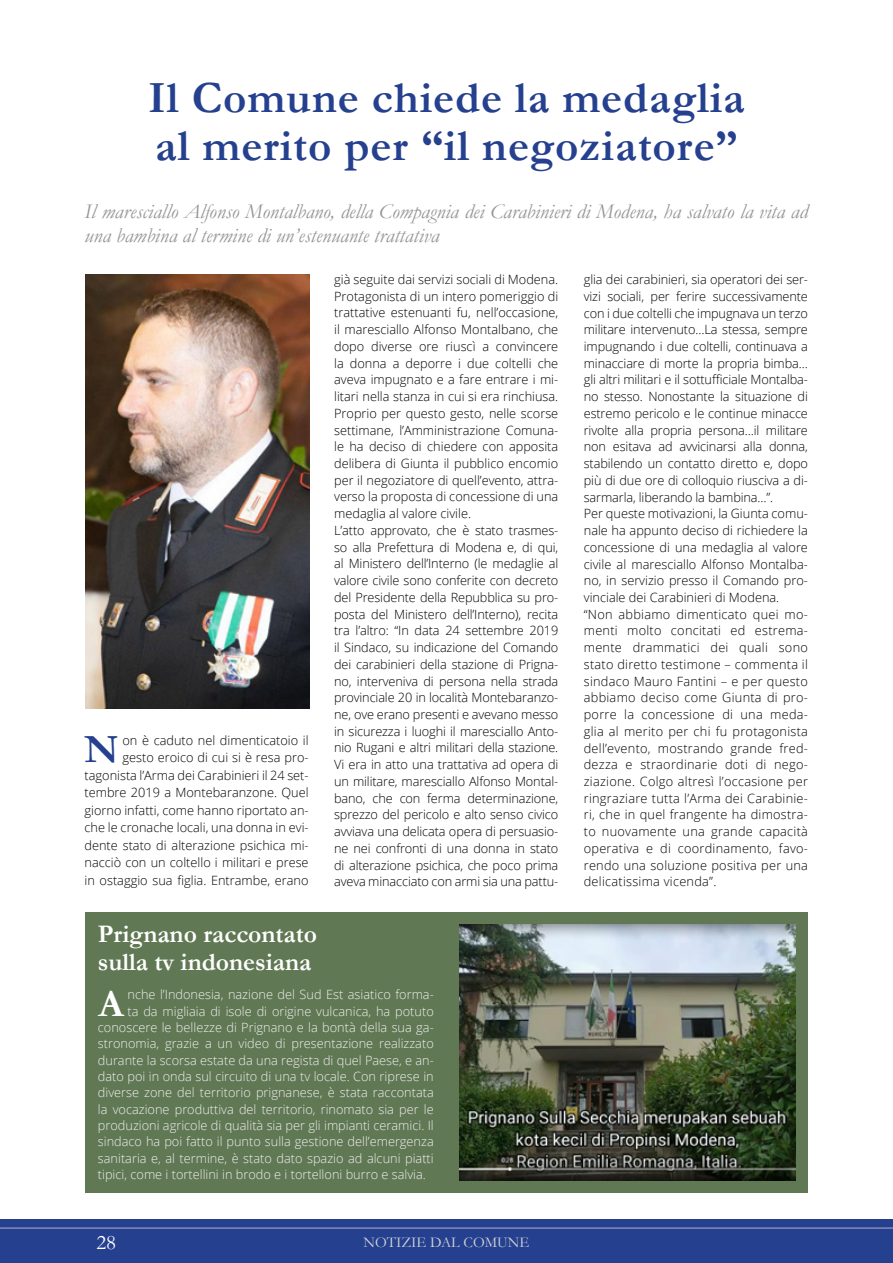
<style>
.page{position:relative;width:893px;height:1263px;background:#fff}
.page>*{position:absolute;margin:0;border:0;box-sizing:border-box;transform-origin:0 0}
.t1{font:700 45px/48px "Garamond";letter-spacing:.02em;color:#25408f}
.t2{font:700 40.35px "Garamond";color:#25408f}
.t3{font:700 38.4px "Garamond";color:#fff}
.t4{font:700 25.5px/28.5px "Garamond";color:#fff}
.t5{font:italic 21px/24px "Garamond";color:#939598}
.t6{font:21px "Garamond";color:#fff}
.t7{font:15px "Garamond";color:#d1d3d4}
.t8{font:300 12.75px/16.8px "Open Sans";color:#000}
.t9{font:300 12.75px "Open Sans";color:#f1f1f2}
</style>
<div class="page">
<div style="left:0;top:1219px;width:893px;height:44px;background:#25408f"></div>
<hr style="left:0;top:1227px;width:893px;height:2px;background:#8889ba">
<div style="left:85px;top:912px;width:723px;height:281px;background:#607853"></div>
<img style="left:85px;top:274px;width:224px;height:434px">
<img style="left:459px;top:925px;width:336px;height:255px">
<h1 class="t1" style="left:148px;top:74px;width:598px">Il Comune chiede la medaglia al merito per “il negoziatore”</h1>
<h3 class="t5" style="left:85px;top:199px;width:725px">Il maresciallo Alfonso Montalbano, della Compagnia dei Carabinieri di Modena, ha salvato la vita ad una bambina al termine di un’estenuante trattativa</h3>
<p class="t8" style="left:85px;top:731px;width:226px;line-height:17.5px;text-align:right">on è caduto nel dimenticatoio il<br>gesto eroico di cui si è resa pro&shy;tagonista l’Arma dei Carabinieri il 24 set&shy;tembre 2019 a Montebaranzone. Quel giorno infatti, come hanno riportato an&shy;che le cronache locali, una donna in evi&shy;dente stato di alterazione psichica mi&shy;nacciò con un coltello i militari e prese in ostaggio sua figlia. Entrambe, erano</p>
<h2 class="t2" style="left:84px;top:722px;width:36px">N</h2>
<p class="t8" style="left:334px;top:271px;width:226px">già seguite dai servizi sociali di Modena.<br>Protagonista di un intero pomeriggio di trattative estenuanti fu, nell’occasione, il maresciallo Alfonso Montalbano, che dopo diverse ore riuscì a convincere la donna a deporre i due coltelli che aveva impugnato e a fare entrare i mi&shy;litari nella stanza in cui si era rinchiusa.<br>Proprio per questo gesto, nelle scorse settimane, l’Amministrazione Comuna&shy;le ha deciso di chiedere con apposita delibera di Giunta il pubblico encomio per il negoziatore di quell’evento, attra&shy;verso la proposta di concessione di una medaglia al valore civile.<br>L’atto approvato, che è stato trasmes&shy;so alla Prefettura di Modena e, di qui, al Ministero dell’Interno (le medaglie al valore civile sono conferite con decreto del Presidente della Repubblica su pro&shy;posta del Ministero dell’Interno), recita tra l’altro: “In data 24 settembre 2019 il Sindaco, su indicazione del Comando dei carabinieri della stazione di Prigna&shy;no, interveniva di persona nella strada provinciale 20 in località Montebaranzo&shy;ne, ove erano presenti e avevano messo in sicurezza i luoghi il maresciallo Anto&shy;nio Rugani e altri militari della stazione.<br>Vi era in atto una trattativa ad opera di un militare, maresciallo Alfonso Montal&shy;bano, che con ferma determinazione, sprezzo del pericolo e alto senso civico avviava una delicata opera di persuasio&shy;ne nei confronti di una donna in stato di alterazione psichica, che poco prima aveva minacciato con armi sia una pattu-</p>
<p class="t8" style="left:584px;top:271px;width:226px">glia dei carabinieri, sia operatori dei ser&shy;vizi sociali, per ferire successivamente con i due coltelli che impugnava un terzo militare intervenuto…La stessa, sempre impugnando i due coltelli, continuava a minacciare di morte la propria bimba… gli altri militari e il sottufficiale Montalba&shy;no stesso. Nonostante la situazione di estremo pericolo e le continue minacce rivolte alla propria persona…il militare non esitava ad avvicinarsi alla donna, stabilendo un contatto diretto e, dopo più di due ore di colloquio riusciva a di&shy;sarmarla, liberando la bambina…”.<br>Per queste motivazioni, la Giunta comu&shy;nale ha appunto deciso di richiedere la concessione di una medaglia al valore civile al maresciallo Alfonso Montalba&shy;no, in servizio presso il Comando pro&shy;vinciale dei Carabinieri di Modena. “Non abbiamo dimenticato quei mo&shy;menti molto concitati ed estrema&shy;mente drammatici dei quali sono stato diretto testimone – commenta il sindaco Mauro Fantini – e per questo abbiamo deciso come Giunta di pro&shy;porre la concessione di una meda&shy;glia al merito per chi fu protagonista dell’evento, mostrando grande fred&shy;dezza e straordinarie doti di nego&shy;ziazione. Colgo altresì l’occasione per ringraziare tutta l’Arma dei Carabinie&shy;ri, che in quel frangente ha dimostra&shy;to nuovamente una grande capacità operativa e di coordinamento, favo&shy;rendo una soluzione positiva per una delicatissima vicenda”.</p>
<h3 class="t4" style="left:98px;top:919px;width:221px">Prignano raccontato sulla tv indonesiana</h3>
<h3 class="t3" style="left:98px;top:977px;width:27px">A</h3>
<p class="t9" style="left:127px;top:986px;width:308px">nche l’Indonesia, nazione del Sud Est asiatico forma-</p>
<p class="t9" style="left:127px;top:1002px;width:308px">ta da migliaia di isole di origine vulcanica, ha potuto</p>
<p class="t9" style="left:98px;top:1018px;width:337px">conoscere le bellezze di Prignano e la bontà della sua ga-</p>
<p class="t9" style="left:98px;top:1035px;width:337px">stronomia, grazie a un video di presentazione realizzato</p>
<p class="t9" style="left:98px;top:1051px;width:337px">durante la scorsa estate da una regista di quel Paese, e an-</p>
<p class="t9" style="left:98px;top:1067px;width:337px">dato poi in onda sul circuito di una tv locale. Con riprese in</p>
<p class="t9" style="left:98px;top:1084px;width:337px">diverse zone del territorio prignanese, è stata raccontata</p>
<p class="t9" style="left:98px;top:1100px;width:337px">la vocazione produttiva del territorio, rinomato sia per le</p>
<p class="t9" style="left:98px;top:1116px;width:337px">produzioni agricole di qualità sia per gli impianti ceramici. Il</p>
<p class="t9" style="left:98px;top:1133px;width:337px">sindaco ha poi fatto il punto sulla gestione dell’emergenza</p>
<p class="t9" style="left:98px;top:1149px;width:337px">sanitaria e, al termine, è stato dato spazio ad alcuni piatti</p>
<p class="t9" style="left:98px;top:1166px;width:330px">tipici, come i tortellini in brodo e i tortelloni burro e salvia.</p>
<h3 class="t6" style="left:96px;top:1228px;width:21px">28</h3>
<p class="t7" style="left:364px;top:1232px;width:167px">NOTIZIE DAL COMUNE</p>
</div>
